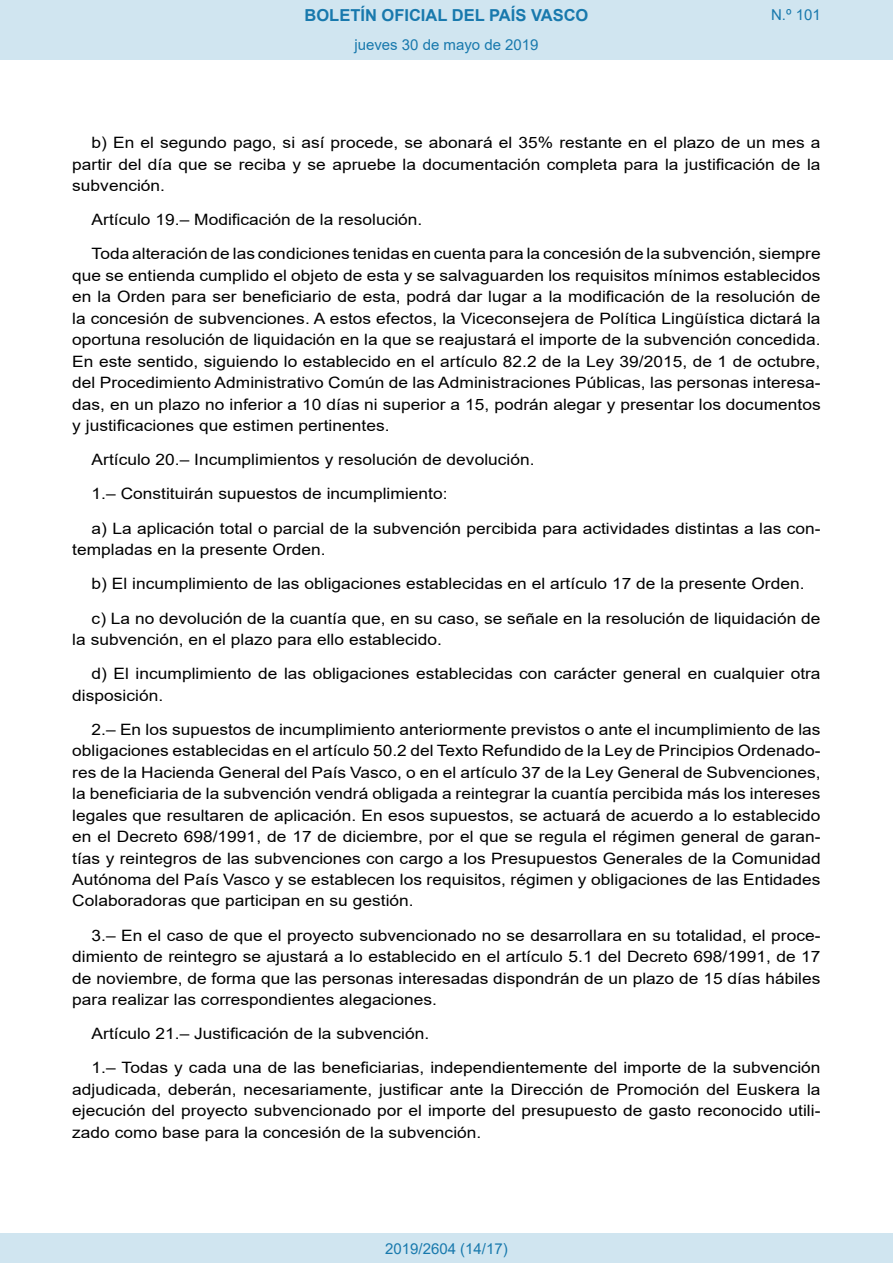
<style>
.page{position:relative;width:893px;height:1263px;background:#fff}
.page>*{position:absolute;margin:0;border:0;box-sizing:border-box;transform-origin:0 0}
.t1{font:700 16.5px "Arial";color:#1879ad}
.BOPVDetalle{font:15.6px/21.5px "Arial";color:#000;text-align:justify;scale:1.11 1}
.Paginacion_Centro{font:15px "Arial";color:#1879ad}
</style>
<div class="page">
<div style="left:0;top:0;width:893px;height:60px;background:#d0e5f0"></div>
<div style="left:0;top:1233px;width:893px;height:30px;background:#d0e5f0"></div>
<p class="t1" style="left:305px;top:3px;width:285px">BOLETÍN OFICIAL DEL PAÍS VASCO</p>
<p class="Paginacion_Centro" style="left:354px;top:35px;width:186px">jueves 30 de mayo de 2019</p>
<p class="Paginacion_Centro" style="left:771px;top:5px;width:51px">N.º 101</p>
<p class="BOPVDetalle" style="left:72px;top:132px;width:676px;text-indent:19px">b) En el segundo pago, si así procede, se abonará el 35% restante en el plazo de un mes a partir del día que se reciba y se apruebe la documentación completa para la justificación de la subvención.</p>
<p class="BOPVDetalle" style="left:92px;top:209px;width:299px">Artículo 19.– Modificación de la resolución.</p>
<p class="BOPVDetalle" style="left:72px;top:243px;width:676px;text-indent:19px">Toda alteración de las condiciones tenidas en cuenta para la concesión de la subvención, siempre que se entienda cumplido el objeto de esta y se salvaguarden los requisitos mínimos establecidos en la Orden para ser beneficiario de esta, podrá dar lugar a la modificación de la resolución de la concesión de subvenciones. A estos efectos, la Viceconsejera de Política Lingüística dictará la oportuna resolución de liquidación en la que se reajustará el importe de la subvención concedida.<br>En este sentido, siguiendo lo establecido en el artículo 82.2 de la Ley 39/2015, de 1 de octubre, del Procedimiento Administrativo Común de las Administraciones Públicas, las personas interesa&shy;das, en un plazo no inferior a 10 días ni superior a 15, podrán alegar y presentar los documentos y justificaciones que estimen pertinentes.</p>
<p class="BOPVDetalle" style="left:92px;top:449px;width:401px">Artículo 20.– Incumplimientos y resolución de devolución.</p>
<p class="BOPVDetalle" style="left:92px;top:483px;width:322px">1.– Constituirán supuestos de incumplimiento:</p>
<p class="BOPVDetalle" style="left:72px;top:517px;width:676px;text-indent:19px">a) La aplicación total o parcial de la subvención percibida para actividades distintas a las con&shy;templadas en la presente Orden.</p>
<p class="BOPVDetalle" style="left:92px;top:573px;width:644px">b) El incumplimiento de las obligaciones establecidas en el artículo 17 de la presente Orden.</p>
<p class="BOPVDetalle" style="left:72px;top:607px;width:675px;text-indent:19px">c) La no devolución de la cuantía que, en su caso, se señale en la resolución de liquidación de la subvención, en el plazo para ello establecido.</p>
<p class="BOPVDetalle" style="left:72px;top:663px;width:676px;text-indent:19px">d) El incumplimiento de las obligaciones establecidas con carácter general en cualquier otra disposición.</p>
<p class="BOPVDetalle" style="left:72px;top:718px;width:676px;text-indent:19px">2.– En los supuestos de incumplimiento anteriormente previstos o ante el incumplimiento de las obligaciones establecidas en el artículo 50.2 del Texto Refundido de la Ley de Principios Ordenado&shy;res de la Hacienda General del País Vasco, o en el artículo 37 de la Ley General de Subvenciones, la beneficiaria de la subvención vendrá obligada a reintegrar la cuantía percibida más los intereses legales que resultaren de aplicación. En esos supuestos, se actuará de acuerdo a lo establecido en el Decreto 698/1991, de 17 de diciembre, por el que se regula el régimen general de garan&shy;tías y reintegros de las subvenciones con cargo a los Presupuestos Generales de la Comunidad Autónoma del País Vasco y se establecen los requisitos, régimen y obligaciones de las Entidades Colaboradoras que participan en su gestión.</p>
<p class="BOPVDetalle" style="left:72px;top:924px;width:676px;text-indent:19px">3.– En el caso de que el proyecto subvencionado no se desarrollara en su totalidad, el proce&shy;dimiento de reintegro se ajustará a lo establecido en el artículo 5.1 del Decreto 698/1991, de 17 de noviembre, de forma que las personas interesadas dispondrán de un plazo de 15 días hábiles para realizar las correspondientes alegaciones.</p>
<p class="BOPVDetalle" style="left:92px;top:1023px;width:306px">Artículo 21.– Justificación de la subvención.</p>
<p class="BOPVDetalle" style="left:72px;top:1057px;width:676px;text-indent:19px">1.– Todas y cada una de las beneficiarias, independientemente del importe de la subvención adjudicada, deberán, necesariamente, justificar ante la Dirección de Promoción del Euskera la ejecución del proyecto subvencionado por el importe del presupuesto de gasto reconocido utili&shy;zado como base para la concesión de la subvención.</p>
<p class="Paginacion_Centro" style="left:385px;top:1238px;width:124px">2019/2604 (14/17)</p>
</div>
